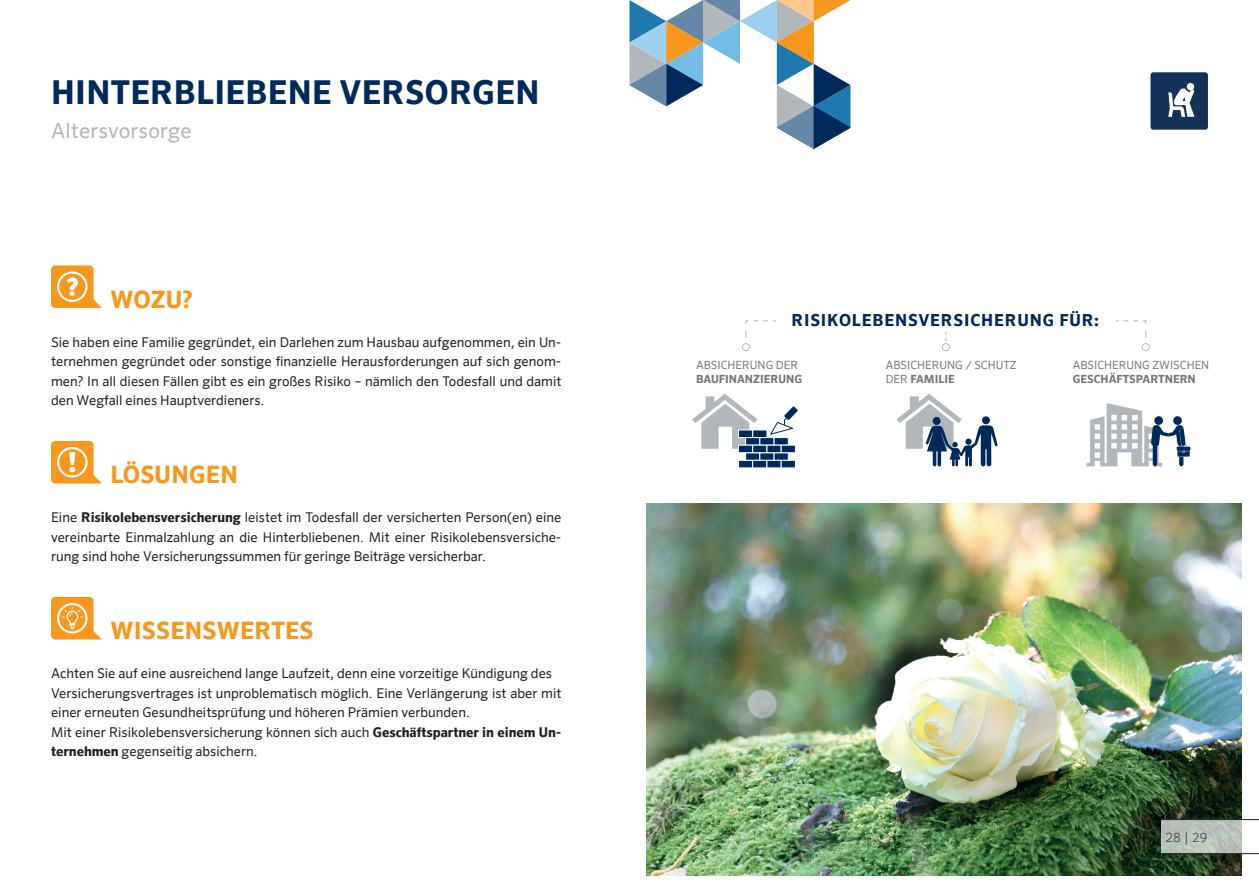
<style>
.page{position:relative;width:1259px;height:893px;background:#fff}
.page>*{position:absolute;margin:0;border:0;box-sizing:border-box;transform-origin:0 0}
.t1{font:700 33px "Sero Offc Pro";letter-spacing:.01em;color:#00295c}
.t2{font:700 24px "Sero Offc Pro";letter-spacing:.01em;color:#f7971d}
.t3{font:21px "Sero Offc Pro";letter-spacing:.01em;color:#b2b7bb}
.t4{font:700 16.65px "Sero Offc Pro";letter-spacing:.05em;color:#00295c}
.t5{font:13.5px/19.5px "Sero Offc Pro";color:#231f20;text-align:justify}
.t6{font:300 13.5px "Sero Offc Pro";color:#4b4c4d}
.t7{font:11.25px/13.5px "Sero Offc Pro";color:#73787c}
.t8{font:700 11.25px "Sero Offc Pro";color:#73787c}
.s1{font-weight:700}
</style>
<div class="page">
<img style="left:646px;top:503px;width:596px;height:373px">
<svg style="left:51px;top:441px;width:51px;height:42px"></svg>
<svg style="left:51px;top:597px;width:51px;height:42px"></svg>
<div style="left:1150px;top:72px;width:58px;height:58px;background:#123258;border-radius:3px"></div>
<svg style="left:1168px;top:82px;width:26px;height:35px"></svg>
<svg style="left:742px;top:320px;width:33px;height:31px"></svg>
<svg style="left:1116px;top:320px;width:33px;height:31px"></svg>
<svg style="left:942px;top:332px;width:8px;height:19px"></svg>
<svg style="left:692px;top:394px;width:65px;height:55px"></svg>
<div style="left:745px;top:438px;width:15px;height:7px;background:#00295c"></div>
<div style="left:745px;top:437px;width:15px;height:9px;border:1px solid #fff"></div>
<div style="left:760px;top:438px;width:14px;height:7px;background:#00295c"></div>
<div style="left:759px;top:437px;width:15px;height:9px;border:1px solid #fff"></div>
<div style="left:774px;top:438px;width:14px;height:7px;background:#00295c"></div>
<div style="left:773px;top:437px;width:16px;height:9px;border:1px solid #fff"></div>
<div style="left:745px;top:453px;width:15px;height:7px;background:#00295c"></div>
<div style="left:745px;top:452px;width:15px;height:9px;border:1px solid #fff"></div>
<div style="left:760px;top:453px;width:14px;height:7px;background:#00295c"></div>
<div style="left:759px;top:452px;width:15px;height:9px;border:1px solid #fff"></div>
<div style="left:774px;top:453px;width:14px;height:7px;background:#00295c"></div>
<div style="left:773px;top:452px;width:16px;height:9px;border:1px solid #fff"></div>
<div style="left:738px;top:445px;width:14px;height:8px;background:#00295c"></div>
<div style="left:738px;top:445px;width:15px;height:8px;border:1px solid #fff"></div>
<div style="left:752px;top:445px;width:15px;height:8px;background:#00295c"></div>
<div style="left:752px;top:445px;width:15px;height:8px;border:1px solid #fff"></div>
<div style="left:767px;top:445px;width:14px;height:8px;background:#00295c"></div>
<div style="left:766px;top:445px;width:15px;height:8px;border:1px solid #fff"></div>
<div style="left:781px;top:445px;width:14px;height:8px;background:#00295c"></div>
<div style="left:780px;top:445px;width:16px;height:8px;border:1px solid #fff"></div>
<div style="left:738px;top:460px;width:14px;height:8px;background:#00295c"></div>
<div style="left:738px;top:460px;width:15px;height:8px;border:1px solid #fff"></div>
<div style="left:752px;top:460px;width:15px;height:8px;background:#00295c"></div>
<div style="left:752px;top:460px;width:15px;height:8px;border:1px solid #fff"></div>
<div style="left:767px;top:460px;width:14px;height:8px;background:#00295c"></div>
<div style="left:766px;top:460px;width:15px;height:8px;border:1px solid #fff"></div>
<div style="left:781px;top:460px;width:14px;height:8px;background:#00295c"></div>
<div style="left:780px;top:460px;width:16px;height:8px;border:1px solid #fff"></div>
<div style="left:738px;top:430px;width:14px;height:8px;background:#00295c"></div>
<div style="left:738px;top:429px;width:15px;height:9px;border:1px solid #fff"></div>
<div style="left:752px;top:430px;width:15px;height:8px;background:#00295c"></div>
<div style="left:752px;top:429px;width:15px;height:9px;border:1px solid #fff"></div>
<svg style="left:770px;top:406px;width:27px;height:29px"></svg>
<svg style="left:896px;top:394px;width:102px;height:73px"></svg>
<svg style="left:1086px;top:403px;width:104px;height:63px"></svg>
<svg style="left:629px;top:0;width:221px;height:149px"></svg>
<svg style="left:51px;top:265px;width:51px;height:43px"></svg>
<svg style="left:1161px;top:820px;width:98px;height:33px;fill:#bac3ba"></svg>
<hr style="left:1161px;top:819px;width:98px;height:1px;background:#231f20">
<hr style="left:1161px;top:853px;width:98px;height:1px;background:#231f20">
<h1 class="t1" style="left:51px;top:72px;width:490px">HINTERBLIEBENE VERSORGEN</h1>
<h3 class="t3" style="left:51px;top:118px;width:142px">Altersvorsorge</h3>
<h2 class="t2" style="left:111px;top:285px;width:84px">WOZU?</h2>
<p class="t5" style="left:51px;top:332px;width:512px">Sie haben eine Familie gegründet, ein Darlehen zum Hausbau aufgenommen, ein Un&shy;ternehmen gegründet oder sonstige finanzielle Herausforderungen auf sich genom&shy;men? In all diesen Fällen gibt es ein großes Risiko – nämlich den Todesfall und damit den Wegfall eines Hauptverdieners.</p>
<h2 class="t2" style="left:111px;top:460px;width:129px">LÖSUNGEN</h2>
<p class="t5" style="left:51px;top:508px;width:512px">Eine <span class="s1">Risikolebensversicherung</span> leistet im Todesfall der versicherten Person(en) eine vereinbarte Einmalzahlung an die Hinterbliebenen. Mit einer Risikolebensversiche&shy;rung sind hohe Versicherungssummen für geringe Beiträge versicherbar.</p>
<h2 class="t2" style="left:111px;top:616px;width:205px">WISSENSWERTES</h2>
<p class="t5" style="left:51px;top:664px;width:512px;text-align:left">Achten Sie auf eine ausreichend lange Laufzeit, denn eine vorzeitige Kündigung des Versicherungsvertrages ist unproblematisch möglich. Eine Verlängerung ist aber mit einer erneuten Gesundheitsprüfung und höheren Prämien verbunden.<br>Mit einer Risikolebensversicherung können sich auch <span class="s1">Geschäftspartner in einem Un&shy;ternehmen</span> gegenseitig absichern.</p>
<p class="t4" style="left:791px;top:310px;width:309px">RISIKOLEBENSVERSICHERUNG FÜR:</p>
<p class="t7" style="left:696px;top:358px;width:103px">ABSICHERUNG DER</p>
<p class="t8" style="left:696px;top:372px;width:108px">BAUFINANZIERUNG</p>
<p class="t7" style="left:885px;top:358px;width:132px">ABSICHERUNG / SCHUTZ<br>DER <span class="s1">FAMILIE</span></p>
<p class="t7" style="left:1072px;top:358px;width:138px">ABSICHERUNG ZWISCHEN</p>
<p class="t8" style="left:1072px;top:372px;width:125px">GESCHÄFTSPARTNERN</p>
<p class="t6" style="left:1165px;top:829px;width:44px">28 | 29</p>
</div>
